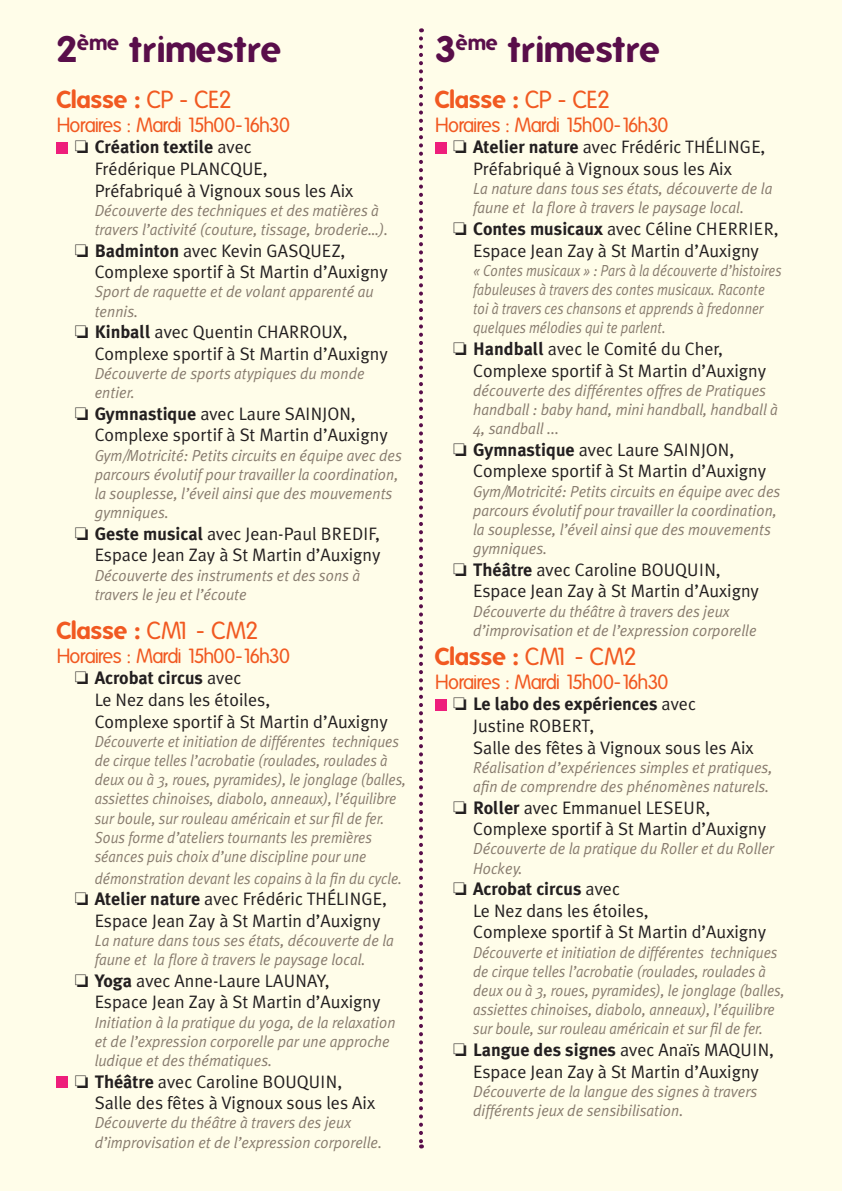
<style>
.page{position:relative;width:842px;height:1191px;background:#fffde9}
.page>*{position:absolute;margin:0;border:0;box-sizing:border-box;transform-origin:0 0}
.t1{font:700 36px "Folks";color:#590e4a}
.t2{font:700 24px "Folks";color:#f15921}
.t3{font:20px "Folks";letter-spacing:-.04em;color:#f15921}
.t4{font:18px/21.6px "Meta Plus Normal";color:#231f20}
.t5{font:700 18px "Meta Plus";color:#231f20}
.t6{font:italic 16px/19.2px "Meta Plus Normal";color:#877b6e;scale:.95 1}
.t7{font:italic 16px/19.2px "Meta Plus Normal";color:#877b6e;scale:.91 1}
.t8{font:italic 16px/19.2px "Meta Plus Normal";color:#877b6e;scale:.86 1}
.s1{font-weight:400}
.s2{font-family:"Meta Plus Normal";font-weight:400}
.s3{font-family:"Meta Plus";font-weight:700}
</style>
<div class="page">
<div style="left:57px;top:142px;width:11px;height:11px;background:#ee1e7b"></div>
<div style="left:57px;top:1076px;width:11px;height:11px;background:#ee1e7b"></div>
<div style="left:435px;top:142px;width:11px;height:11px;background:#ee1e7b"></div>
<div style="left:435px;top:699px;width:11px;height:11px;background:#ee1e7b"></div>
<svg style="left:419px;top:38px;width:4px;height:1110px"></svg>
<h1 class="t1" style="left:57px;top:28px;width:226px">2<sup>ème</sup> trimestre</h1>
<h1 class="t1" style="left:435px;top:28px;width:227px">3<sup>ème</sup> trimestre</h1>
<h2 class="t2" style="left:57px;top:85px;width:177px">Classe : <span class="s1">CP - CE2</span></h2>
<p class="t3" style="left:57px;top:114px;width:235px">Horaires : Mardi 15h00-16h30</p>
<p class="t5" style="left:75px;top:137px;width:179px">□ Création textile <span class="s2">avec</span></p>
<p class="t4" style="left:95px;top:158px;width:260px">Frédérique PLANCQUE,<br>Préfabriqué à Vignoux sous les Aix</p>
<p class="t6" style="left:95px;top:200px;width:311px">Découverte des techniques et des matières à travers l’activité (couture, tissage, broderie…).</p>
<p class="t4" style="left:95px;top:239px;width:295px;text-indent:-20px">□ <span class="s3">Badminton</span> avec Kevin GASQUEZ,<br>Complexe sportif à St Martin d’Auxigny</p>
<p class="t6" style="left:95px;top:282px;width:295px">Sport de raquette et de volant apparenté au tennis.</p>
<p class="t4" style="left:95px;top:321px;width:295px;text-indent:-20px">□ <span class="s3">Kinball</span> avec Quentin CHARROUX,<br>Complexe sportif à St Martin d’Auxigny</p>
<p class="t6" style="left:95px;top:364px;width:286px">Découverte de sports atypiques du monde entier.</p>
<p class="t4" style="left:95px;top:402px;width:295px;text-indent:-20px">□ <span class="s3">Gymnastique</span> avec Laure SAINJON,<br>Complexe sportif à St Martin d’Auxigny</p>
<p class="t6" style="left:95px;top:445px;width:325px">Gym/Motricité: Petits circuits en équipe avec des parcours évolutif pour travailler la coordination, la souplesse, l’éveil ainsi que des mouvements gymniques.</p>
<p class="t4" style="left:75px;top:522px;width:307px;text-align:right">□ <span class="s3">Geste musical</span> avec Jean-Paul BREDIF,<br>Espace Jean Zay à St Martin d’Auxigny</p>
<p class="t6" style="left:95px;top:565px;width:281px">Découverte des instruments et des sons à travers le jeu et l’écoute</p>
<h2 class="t2" style="left:57px;top:616px;width:203px">Classe : <span class="s1">CM1 - CM2</span></h2>
<p class="t3" style="left:57px;top:645px;width:235px">Horaires : Mardi 15h00-16h30</p>
<p class="t5" style="left:75px;top:667px;width:168px">□ Acrobat circus <span class="s2">avec</span></p>
<p class="t4" style="left:95px;top:688px;width:295px">Le Nez dans les étoiles,<br>Complexe sportif à St Martin d’Auxigny</p>
<p class="t7" style="left:95px;top:731px;width:344px">Découverte et initiation de différentes techniques de cirque telles l’acrobatie (roulades, roulades à deux ou à 3, roues, pyramides), le jonglage (balles, assiettes chinoises, diabolo, anneaux), l’équilibre sur boule, sur rouleau américain et sur fil de fer.<br>Sous forme d’ateliers tournants les premières séances puis choix d’une discipline pour une</p>
<p class="t7" style="left:95px;top:868px;width:339px">démonstration devant les copains à la fin du cycle.</p>
<p class="t4" style="left:95px;top:888px;width:294px;text-indent:-20px">□ <span class="s3">Atelier nature</span> avec Frédéric THÉLINGE,<br>Espace Jean Zay à St Martin d’Auxigny</p>
<p class="t6" style="left:95px;top:930px;width:316px">La nature dans tous ses états, découverte de la faune et la flore à travers le paysage local.</p>
<p class="t4" style="left:95px;top:969px;width:287px;text-indent:-20px">□ <span class="s3">Yoga</span> avec Anne-Laure LAUNAY,<br>Espace Jean Zay à St Martin d’Auxigny</p>
<p class="t6" style="left:95px;top:1012px;width:318px">Initiation à la pratique du yoga, de la relaxation et de l’expression corporelle par une approche ludique et des thématiques.</p>
<p class="t4" style="left:95px;top:1070px;width:282px;text-indent:-20px">□ <span class="s3">Théâtre</span> avec Caroline BOUQUIN,<br>Salle des fêtes à Vignoux sous les Aix</p>
<p class="t6" style="left:95px;top:1113px;width:304px">Découverte du théâtre à travers des jeux d’improvisation et de l’expression corporelle.</p>
<h2 class="t2" style="left:435px;top:85px;width:177px">Classe : <span class="s1">CP - CE2</span></h2>
<p class="t3" style="left:435px;top:114px;width:235px">Horaires : Mardi 15h00-16h30</p>
<p class="t4" style="left:473px;top:136px;width:294px;text-indent:-20px">□ <span class="s3">Atelier nature</span> avec Frédéric THÉLINGE,<br>Préfabriqué à Vignoux sous les Aix</p>
<p class="t6" style="left:473px;top:179px;width:316px">La nature dans tous ses états, découverte de la faune et la flore à travers le paysage local.</p>
<p class="t4" style="left:453px;top:218px;width:327px;text-align:center">□ <span class="s3">Contes musicaux</span> avec Céline CHERRIER,<br>Espace Jean Zay à St Martin d’Auxigny</p>
<p class="t8" style="left:473px;top:260px;width:360px">« Contes musicaux » : Pars à la découverte d’histoires fabuleuses à travers des contes musicaux. Raconte toi à travers ces chansons et apprends à fredonner quelques mélodies qui te parlent.</p>
<p class="t4" style="left:473px;top:338px;width:295px;text-indent:-20px">□ <span class="s3">Handball</span> avec le Comité du Cher,<br>Complexe sportif à St Martin d’Auxigny</p>
<p class="t6" style="left:473px;top:380px;width:322px">découverte des différentes offres de Pratiques handball : baby hand, mini handball, handball à<br>4, sandball ...</p>
<p class="t4" style="left:473px;top:438px;width:295px;text-indent:-20px">□ <span class="s3">Gymnastique</span> avec Laure SAINJON,<br>Complexe sportif à St Martin d’Auxigny</p>
<p class="t6" style="left:473px;top:481px;width:325px">Gym/Motricité: Petits circuits en équipe avec des parcours évolutif pour travailler la coordination, la souplesse, l’éveil ainsi que des mouvements gymniques.</p>
<p class="t4" style="left:473px;top:558px;width:287px;text-indent:-20px">□ <span class="s3">Théâtre</span> avec Caroline BOUQUIN,<br>Espace Jean Zay à St Martin d’Auxigny</p>
<p class="t6" style="left:473px;top:601px;width:300px">Découverte du théâtre à travers des jeux d’improvisation et de l’expression corporelle</p>
<h2 class="t2" style="left:435px;top:642px;width:203px">Classe : <span class="s1">CM1 - CM2</span></h2>
<p class="t3" style="left:435px;top:671px;width:235px">Horaires : Mardi 15h00-16h30</p>
<p class="t5" style="left:453px;top:693px;width:244px">□ Le labo des expériences <span class="s2">avec</span></p>
<p class="t4" style="left:473px;top:714px;width:282px">Justine ROBERT,<br>Salle des fêtes à Vignoux sous les Aix</p>
<p class="t6" style="left:473px;top:757px;width:317px">Réalisation d’expériences simples et pratiques, afin de comprendre des phénomènes naturels.</p>
<p class="t4" style="left:473px;top:796px;width:295px;text-indent:-20px">□ <span class="s3">Roller</span> avec Emmanuel LESEUR,<br>Complexe sportif à St Martin d’Auxigny</p>
<p class="t6" style="left:473px;top:839px;width:318px">Découverte de la pratique du Roller et du Roller<br>Hockey.</p>
<p class="t5" style="left:453px;top:878px;width:168px">□ Acrobat circus <span class="s2">avec</span></p>
<p class="t4" style="left:473px;top:899px;width:295px">Le Nez dans les étoiles,<br>Complexe sportif à St Martin d’Auxigny</p>
<p class="t7" style="left:473px;top:942px;width:344px">Découverte et initiation de différentes techniques de cirque telles l’acrobatie (roulades, roulades à deux ou à 3, roues, pyramides), le jonglage (balles, assiettes chinoises, diabolo, anneaux), l’équilibre sur boule, sur rouleau américain et sur fil de fer.</p>
<p class="t4" style="left:453px;top:1038px;width:322px;text-align:center">□ <span class="s3">Langue des signes</span> avec Anaïs MAQUIN,<br>Espace Jean Zay à St Martin d’Auxigny</p>
<p class="t6" style="left:473px;top:1081px;width:301px">Découverte de la langue des signes à travers différents jeux de sensibilisation.</p>
</div>
